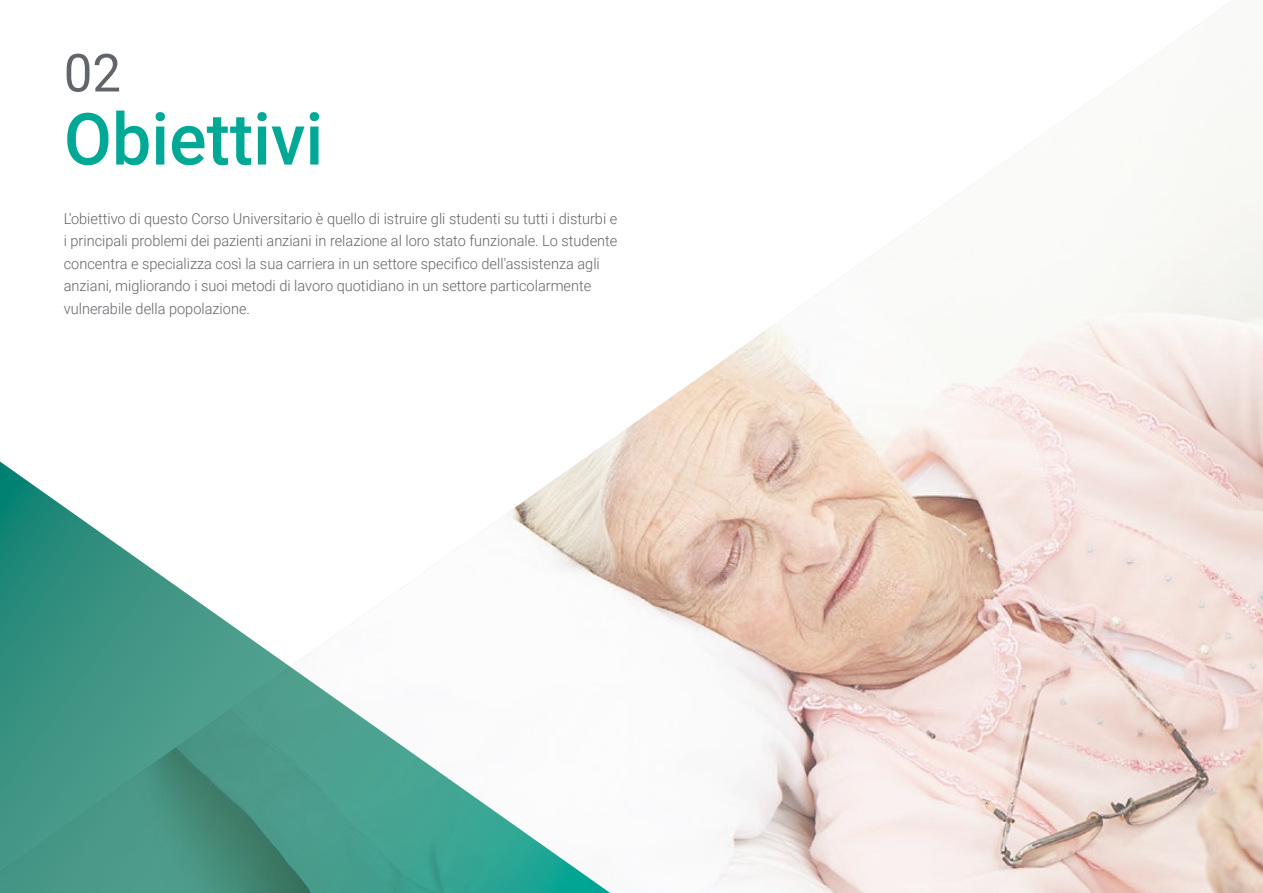
<style>
.page{position:relative;width:1263px;height:893px;background:#fff}
.page>*{position:absolute;margin:0;border:0;box-sizing:border-box;transform-origin:0 0}
.t1{font:500 72px "Roboto";color:#00a996}
.t2{font:52.5px "Roboto";color:#61646a}
.t3{font:300 15px/22.5px "Roboto";color:#61646a}
</style>
<div class="page">
<img style="left:602px;top:0;width:661px;height:893px">
<svg style="left:0;top:446px;width:640px;height:447px"></svg>
<h2 class="t2" style="left:64px;top:36px;width:59px">02</h2>
<h1 class="t1" style="left:64px;top:89px;width:261px">Obiettivi</h1>
<p class="t3" style="left:64px;top:207px;width:555px">L'obiettivo di questo Corso Universitario è quello di istruire gli studenti su tutti i disturbi e i principali problemi dei pazienti anziani in relazione al loro stato funzionale. Lo studente concentra e specializza così la sua carriera in un settore specifico dell'assistenza agli anziani, migliorando i suoi metodi di lavoro quotidiano in un settore particolarmente vulnerabile della popolazione.</p>
</div>
